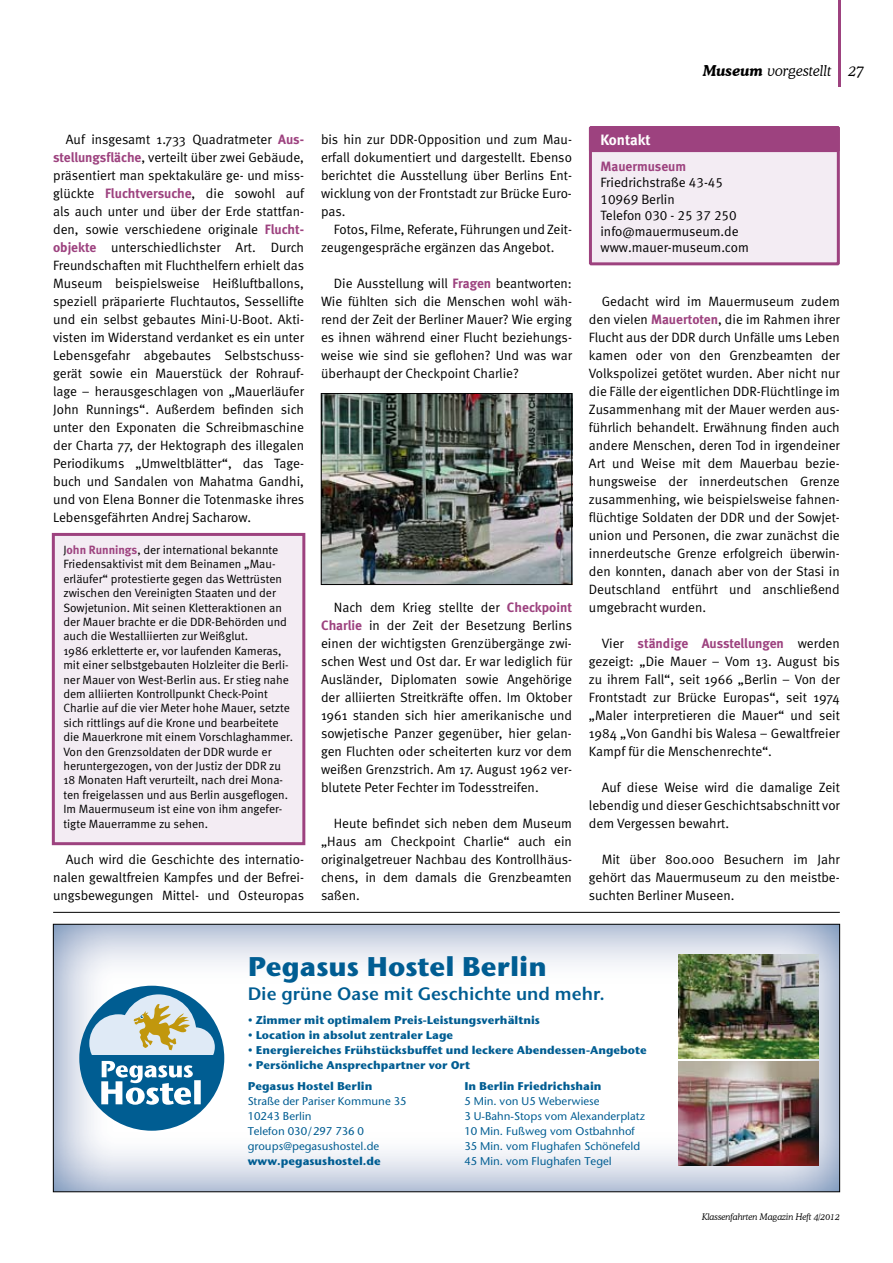
<style>
.page{position:relative;width:893px;height:1263px;background:#fff}
.page>*{position:absolute;margin:0;border:0;box-sizing:border-box;transform-origin:0 0}
.t1{font:700 27px "Stone Sans ITC";color:#005d92}
.t2{font:18px "Stone Sans ITC Semi";color:#005d92}
.t3{font:italic 300 15px "Cooper BT";color:#000}
.t4{font:700 15px "Meta";color:#fff}
.t5{font:13.5px/18px "Meta Normal";color:#000;text-align:justify}
.t6{font:13.5px/16.2px "Meta Normal LF";color:#000}
.t7{font:700 13.5px "Meta";letter-spacing:-.005em;color:#9d427f}
.t8{font:13.5px "Meta Bold LF";color:#9d427f}
.t9{font:12px/14.4px "Meta Normal";color:#000}
.t10{font:700 11.25px "Stone Sans ITC";color:#005d92}
.t11{font:500 11.25px/15px "Stone Sans ITC";color:#005d92}
.t12{font:italic 300 9px "Cooper BT";color:#000}
.s1{font-weight:700}
.s2{font-family:"Meta";font-weight:700;color:#9d427f}
.s3{font-family:"Meta Bold LF";color:#9d427f}
.s4{font-family:"Meta Normal";font-weight:400;color:#000}
</style>
<div class="page">
<hr style="left:839px;top:0;width:2px;height:86px;background:#9d427f">
<div style="left:590px;top:128px;width:248px;height:136px;background:#f3ecf3"></div>
<div style="left:589px;top:126px;width:251px;height:139px;border:3px solid #9d427f"></div>
<div style="left:590px;top:128px;width:248px;height:23px;background:#9d427f"></div>
<div style="left:589px;top:126px;width:251px;height:26px;border:3px solid #9d427f"></div>
<hr style="left:53px;top:912px;width:787px;height:1px;background:#000">
<img style="left:55px;top:926px;width:783px;height:264px">
<img style="left:679px;top:1061px;width:140px;height:104px">
<img style="left:679px;top:954px;width:140px;height:104px">
<div style="left:79px;top:986px;width:145px;height:145px;background:#005d92;border-radius:50%"></div>
<div style="left:89px;top:1014px;width:58px;height:58px;background:#dfeaf6;border-radius:50%"></div>
<div style="left:121px;top:994px;width:75px;height:76px;background:#dfeaf6;border-radius:50%"></div>
<div style="left:175px;top:1027px;width:40px;height:40px;background:#dfeaf6;border-radius:50%"></div>
<div style="left:89px;top:1055px;width:128px;height:26px;background:#005d92"></div>
<svg style="left:101px;top:1061px;width:100px;height:44px"></svg>
<svg style="left:134px;top:1004px;width:56px;height:46px"></svg>
<div style="left:53px;top:534px;width:251px;height:310px;background:#f3ecf3"></div>
<div style="left:52px;top:533px;width:253px;height:312px;border:3px solid #9d427f"></div>
<img style="left:323px;top:395px;width:247px;height:188px">
<div style="left:321px;top:393px;width:251px;height:192px;border:1px solid #000"></div>
<p class="t3" style="left:703px;top:61px;width:130px"><span class="s1">Museum</span> vorgestellt</p>
<p class="t3" style="left:848px;top:62px;width:17px">27</p>
<p class="t5" style="left:53px;top:130px;width:253px;text-indent:13px">Auf insgesamt 1.733 Quadratmeter <span class="s2">Aus&shy;stellungsfläche</span>, verteilt über zwei Gebäude, präsentiert man spektakuläre ge- und miss&shy;glückte <span class="s2">Fluchtversuche</span>, die sowohl auf als auch unter und über der Erde stattfan&shy;den, sowie verschiedene originale <span class="s2">Flucht&shy;objekte</span> unterschiedlichster Art. Durch Freundschaften mit Fluchthelfern erhielt das Museum beispielsweise Heißluftballons, speziell präparierte Fluchtautos, Sessellifte und ein selbst gebautes Mini-U-Boot. Akti&shy;visten im Widerstand verdanket es ein unter Lebensgefahr abgebautes Selbstschuss&shy;gerät sowie ein Mauerstück der Rohrauf&shy;lage – herausgeschlagen von „Mauerläufer John Runnings“. Außerdem befinden sich unter den Exponaten die Schreibmaschine der Charta 77, der Hektograph des illegalen Periodikums „Umweltblätter“, das Tage&shy;buch und Sandalen von Mahatma Gandhi, und von Elena Bonner die Totenmaske ihres Lebensgefährten Andrej Sacharow.</p>
<p class="t9" style="left:63px;top:542px;width:231px">J<span class="s3">ohn Runnings</span>, der international bekannte Friedensaktivist mit dem Beinamen „Mau&shy;erläufer“ protestierte gegen das Wettrüsten zwischen den Vereinigten Staaten und der Sowjetunion. Mit seinen Kletteraktionen an der Mauer brachte er die DDR-Behörden und auch die Westalliierten zur Weißglut.<br>1986 erkletterte er, vor laufenden Kameras, mit einer selbstgebauten Holzleiter die Berli&shy;ner Mauer von West-Berlin aus. Er stieg nahe dem alliierten Kontrollpunkt Check-Point Charlie auf die vier Meter hohe Mauer, setzte sich rittlings auf die Krone und bearbeitete die Mauerkrone mit einem Vorschlaghammer.<br>Von den Grenzsoldaten der DDR wurde er heruntergezogen, von der Justiz der DDR zu 18 Monaten Haft verurteilt, nach drei Mona&shy;ten freigelassen und aus Berlin ausgeflogen.<br>Im Mauermuseum ist eine von ihm angefer&shy;tigte Mauerramme zu sehen.</p>
<p class="t5" style="left:53px;top:850px;width:253px;text-indent:13px">Auch wird die Geschichte des internatio&shy;nalen gewaltfreien Kampfes und der Befrei&shy;ungsbewegungen Mittel- und Osteuropas</p>
<p class="t5" style="left:321px;top:130px;width:252px">bis hin zur DDR-Opposition und zum Mau&shy;erfall dokumentiert und dargestellt. Ebenso berichtet die Ausstellung über Berlins Ent&shy;wicklung von der Frontstadt zur Brücke Euro&shy;pas.</p>
<p class="t5" style="left:321px;top:220px;width:252px;text-indent:13px">Fotos, Filme, Referate, Führungen und Zeit&shy;zeugengespräche ergänzen das Angebot.</p>
<p class="t5" style="left:321px;top:274px;width:252px;text-indent:13px">Die Ausstellung will <span class="s2">Fragen</span> beantworten:<br>Wie fühlten sich die Menschen wohl wäh&shy;rend der Zeit der Berliner Mauer? Wie erging es ihnen während einer Flucht beziehungs&shy;weise wie sind sie geflohen? Und was war überhaupt der Checkpoint Charlie?</p>
<p class="t5" style="left:321px;top:598px;width:253px;text-indent:13px">Nach dem Krieg stellte der <span class="s2">Checkpoint Charlie</span> in der Zeit der Besetzung Berlins einen der wichtigsten Grenzübergänge zwi&shy;schen West und Ost dar. Er war lediglich für Ausländer, Diplomaten sowie Angehörige der alliierten Streitkräfte offen. Im Oktober 1961 standen sich hier amerikanische und sowjetische Panzer gegenüber, hier gelan&shy;gen Fluchten oder scheiterten kurz vor dem weißen Grenzstrich. Am 17. August 1962 ver&shy;blutete Peter Fechter im Todesstreifen.</p>
<p class="t5" style="left:321px;top:814px;width:252px;text-indent:13px">Heute befindet sich neben dem Museum „Haus am Checkpoint Charlie“ auch ein originalgetreuer Nachbau des Kontrollhäus&shy;chens, in dem damals die Grenzbeamten saßen.</p>
<p class="t4" style="left:600px;top:131px;width:52px">Kontakt</p>
<p class="t8" style="left:600px;top:159px;width:87px">Mauermuseum</p>
<p class="t6" style="left:600px;top:175px;width:150px">Friedrichstraße 43-45<br>10969 Berlin<br>Telefon 030 - 25 37 250 info@mauermuseum.de www.mauer-museum.com</p>
<p class="t5" style="left:589px;top:292px;width:252px;text-indent:13px">Gedacht wird im Mauermuseum zudem den vielen <span class="s2">Mauertoten</span>, die im Rahmen ihrer Flucht aus der DDR durch Unfälle ums Leben kamen oder von den Grenzbeamten der Volkspolizei getötet wurden. Aber nicht nur die Fälle der eigentlichen DDR-Flüchtlinge im Zusammenhang mit der Mauer werden aus&shy;führlich behandelt. Erwähnung finden auch andere Menschen, deren Tod in irgendeiner Art und Weise mit dem Mauerbau bezie&shy;hungsweise der innerdeutschen Grenze zusammenhing, wie beispielsweise fahnen&shy;flüchtige Soldaten der DDR und der Sowjet&shy;union und Personen, die zwar zunächst die innerdeutsche Grenze erfolgreich überwin&shy;den konnten, danach aber von der Stasi in Deutschland entführt und anschließend umgebracht wurden.</p>
<p class="t7" style="left:602px;top:635px;width:240px"><span class="s4">Vier</span> ständige Ausstellungen <span class="s4">werden</span></p>
<p class="t5" style="left:589px;top:652px;width:253px">gezeigt: „Die Mauer – Vom 13. August bis zu ihrem Fall“, seit 1966 „Berlin – Von der Frontstadt zur Brücke Europas“, seit 1974 „Maler interpretieren die Mauer“ und seit 1984 „Von Gandhi bis Walesa – Gewaltfreier Kampf für die Menschenrechte“.</p>
<p class="t5" style="left:589px;top:778px;width:253px;text-indent:13px">Auf diese Weise wird die damalige Zeit lebendig und dieser Geschichtsabschnitt vor dem Vergessen bewahrt.</p>
<p class="t5" style="left:589px;top:850px;width:252px;text-indent:13px">Mit über 800.000 Besuchern im Jahr gehört das Mauermuseum zu den meistbe&shy;suchten Berliner Museen.</p>
<h1 class="t1" style="left:248px;top:949px;width:301px">Pegasus Hostel Berlin</h1>
<h2 class="t2" style="left:248px;top:982px;width:359px">Die grüne Oase mit Geschichte und mehr.</h2>
<p class="t10" style="left:248px;top:1013px;width:294px">• Zimmer mit optimalem Preis-Leistungsverhältnis</p>
<p class="t10" style="left:248px;top:1028px;width:207px">• Location in absolut zentraler Lage</p>
<p class="t10" style="left:248px;top:1043px;width:401px">• Energiereiches Frühstücksbuffet und leckere Abendessen-Angebote</p>
<p class="t10" style="left:248px;top:1058px;width:224px">• Persönliche Ansprechpartner vor Ort</p>
<p class="t10" style="left:248px;top:1079px;width:126px">Pegasus Hostel Berlin</p>
<p class="t11" style="left:248px;top:1094px;width:160px">Straße der Pariser Kommune 35<br>10243 Berlin<br>Telefon 030 / 297 736 0 groups@pegasushostel.de</p>
<p class="t10" style="left:248px;top:1154px;width:135px">www.pegasushostel.de</p>
<p class="t10" style="left:464px;top:1079px;width:139px">In Berlin Friedrichshain</p>
<p class="t11" style="left:464px;top:1094px;width:182px">5 Min. von U5 Weberwiese<br>3 U-Bahn-Stops vom Alex anderplatz<br>10 Min. Fußweg vom Ostbahnhof<br>35 Min. vom Flughafen Schönefeld<br>45 Min. vom Flughafen Tegel</p>
<p class="t12" style="left:702px;top:1211px;width:139px">Klassenfahrten Magazin Heft 4/2012</p>
</div>
